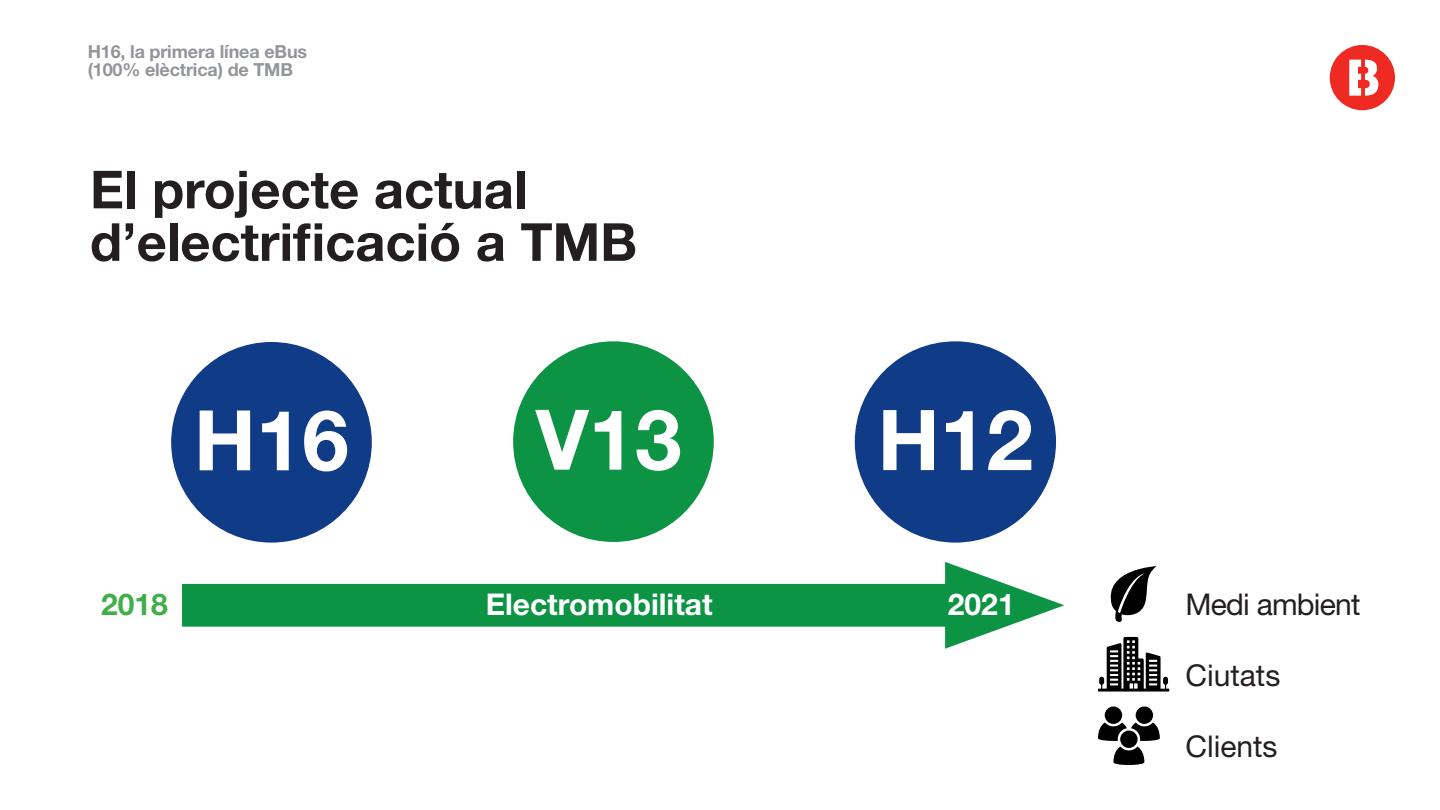
<style>
.page{position:relative;width:1440px;height:810px;background:#fff}
.page>*{position:absolute;margin:0;border:0;box-sizing:border-box;transform-origin:0 0}
.t1{font:700 84px "Helvetica Neue LT Std";color:#fff}
.t2{font:700 83.78px "Helvetica Neue LT Std";color:#fff}
.t3{font:700 52.5px/52.5px "Helvetica Neue LT Std";color:#231f20}
.t4{font:700 30px "Helvetica Neue LT Std";color:#fff}
.t5{font:30px "Helvetica Neue LT Std";color:#231f20}
.t6{font:30px "Helvetica Neue LT Std";letter-spacing:-.025em;color:#231f20}
.t7{font:700 30px "Helvetica Neue LT Std";color:#40ae49}
.t8{font:700 18px/18px "Helvetica Neue LT Std";letter-spacing:-.01em;color:#939598}
</style>
<div class="page">
<svg style="left:1330px;top:45px;width:65px;height:65px"></svg>
<div style="left:171px;top:342px;width:201px;height:201px;background:#0f3b87;border-radius:50%"></div>
<div style="left:855px;top:341px;width:201px;height:202px;background:#0f3b87;border-radius:50%"></div>
<div style="left:513px;top:341px;width:201px;height:201px;background:#0d9344;border-radius:50%"></div>
<div style="left:182px;top:584px;width:793px;height:43px;background:#0d9344"></div>
<svg style="left:945px;top:562px;width:119px;height:87px"></svg>
<svg style="left:1098px;top:637px;width:71px;height:55px"></svg>
<svg style="left:1110px;top:566px;width:46px;height:56px"></svg>
<svg style="left:1098px;top:706px;width:62px;height:59px"></svg>
<p class="t8" style="left:88px;top:42px;width:221px">H16, la primera línea eBus (100% elèctrica) de TMB</p>
<p class="t3" style="left:90px;top:162px;width:549px">El projecte actual d’electrificació a TMB</p>
<h2 class="t2" style="left:194px;top:389px;width:157px">H16</h2>
<h2 class="t2" style="left:536px;top:388px;width:147px">V13</h2>
<h1 class="t1" style="left:878px;top:388px;width:157px">H12</h1>
<p class="t7" style="left:101px;top:586px;width:68px">2018</p>
<p class="t4" style="left:486px;top:586px;width:229px">Electromobilitat</p>
<p class="t4" style="left:948px;top:586px;width:68px">2021</p>
<p class="t6" style="left:1185px;top:587px;width:177px">Medi ambient</p>
<p class="t5" style="left:1185px;top:658px;width:97px">Ciutats</p>
<p class="t5" style="left:1185px;top:729px;width:94px">Clients</p>
</div>
